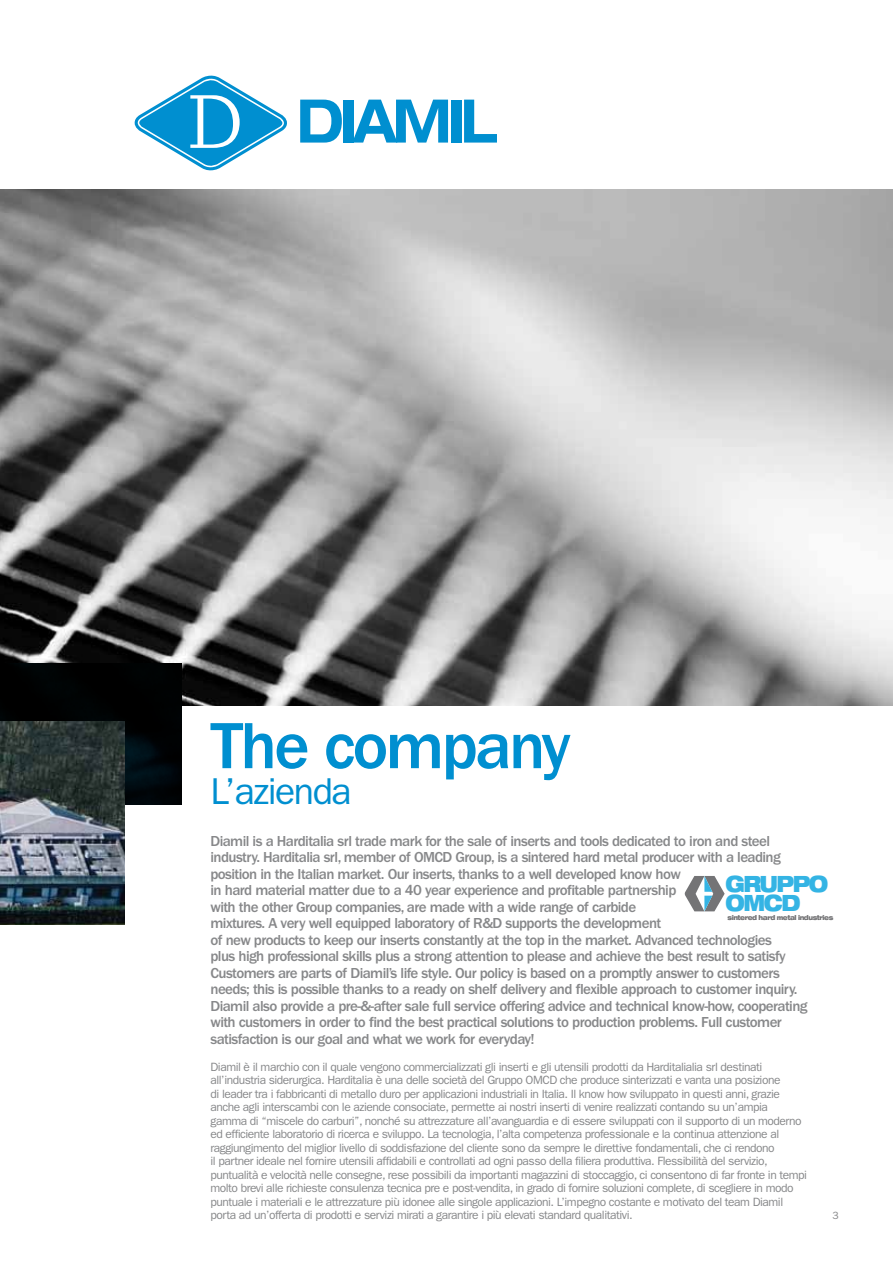
<style>
.page{position:relative;width:893px;height:1263px;background:#fff}
.page>*{position:absolute;margin:0;border:0;box-sizing:border-box;transform-origin:0 0}
.t1{font:500 67.5px "ITC Franklin Gothic Std";letter-spacing:-.04em;color:#008fd0}
.t2{font:700 expanded 60.15px "Helvetica Neue";letter-spacing:-.08em;color:#008fd0;scale:.87 1}
.t3{font:37.5px "ITC Franklin Gothic Std";letter-spacing:-.04em;color:#008fd0}
.t4{font:900 expanded 22.5px/19.5px "Helvetica Neue";letter-spacing:-.08em;color:#34b4e4;scale:.83 1}
.t5{font:500 15px/16.5px "ITC Franklin Gothic Std";letter-spacing:-.04em;color:#87888a}
.t6{font:12px/13.5px "ITC Franklin Gothic Std";letter-spacing:-.04em;color:#87888a}
.t7{font:10.5px "ITC Franklin Gothic Std";color:#87888a}
.t8{font:900 expanded 6.75px "Helvetica Neue";letter-spacing:-.08em;color:#747476;scale:.83 1}
</style>
<div class="page">
<img style="left:0;top:189px;width:893px;height:517px">
<img style="left:0;top:663px;width:182px;height:141px">
<svg style="left:134px;top:75px;width:153px;height:96px"></svg>
<svg style="left:685px;top:876px;width:40px;height:35px"></svg>
<img style="left:0;top:722px;width:125px;height:203px">
<h2 class="t2" style="left:297px;top:83px;width:233px">DIAMIL</h2>
<h1 class="t1" style="left:210px;top:708px;width:362px">The company</h1>
<h3 class="t3" style="left:210px;top:770px;width:143px">L’azienda</h3>
<p class="t5" style="left:210px;top:833px;width:599px">Diamil is a Harditalia srl trade mark for the sale of inserts and tools dedicated to iron and steel industry. Harditalia srl, member of OMCD Group, is a sintered hard metal producer with a leading position in the Italian market. Our inserts, thanks to a well developed know how<br>in hard material matter due to a 40 year experience and profitable partnership<br>with the other Group companies, are made with a wide range of carbide<br>mixtures. A very well equipped laboratory of R&amp;D supports the development<br>of new products to keep our inserts constantly at the top in the market. Advanced technologies<br>plus high professional skills plus a strong attention to please and achieve the best result to satisfy Customers are parts of Diamil’s life style. Our policy is based on a promptly answer to customers needs; this is possible thanks to a ready on shelf delivery and flexible approach to customer inquiry.<br>Diamil also provide a pre-&amp;-after sale full service offering advice and technical know-how, cooperating with customers in order to find the best practical solutions to production problems. Full customer satisfaction is our goal and what we work for everyday!</p>
<p class="t6" style="left:210px;top:1060px;width:598px">Diamil è il marchio con il quale vengono commercializzati gli inserti e gli utensili prodotti da Harditalialia srl destinati all’industria siderurgica. Harditalia è una delle società del Gruppo OMCD che produce sinterizzati e vanta una posizione<br>di leader tra i fabbricanti di metallo duro per applicazioni industriali in Italia. Il know how sviluppato in questi anni, grazie anche agli interscambi con le aziende consociate, permette ai nostri inserti di venire realizzati contando su un’ampia gamma di “miscele do carburi”, nonché su attrezzature all’avanguardia e di essere sviluppati con il supporto di un moderno ed efficiente laboratorio di ricerca e sviluppo. La tecnologia, l’alta competenza professionale e la continua attenzione al raggiungimento del miglior livello di soddisfazione del cliente sono da sempre le direttive fondamentali, che ci rendono<br>il partner ideale nel fornire utensili affidabili e controllati ad ogni passo della filiera produttiva. Flessibilità del servizio, puntualità e velocità nelle consegne, rese possibili da importanti magazzini di stoccaggio, ci consentono di far fronte in tempi molto brevi alle richieste consulenza tecnica pre e post-vendita, in grado di fornire soluzioni complete, di scegliere in modo puntuale i materiali e le attrezzature più idonee alle singole applicazioni. L’impegno costante e motivato del team Diamil porta ad un’offerta di prodotti e servizi mirati a garantire i più elevati standard qualitativi.</p>
<h3 class="t4" style="left:725px;top:873px;width:125px">GRUPPO<br>OMCD</h3>
<p class="t8" style="left:727px;top:913px;width:129px">sintered hard metal industries</p>
<p class="t7" style="left:832px;top:1209px;width:8px">3</p>
</div>
